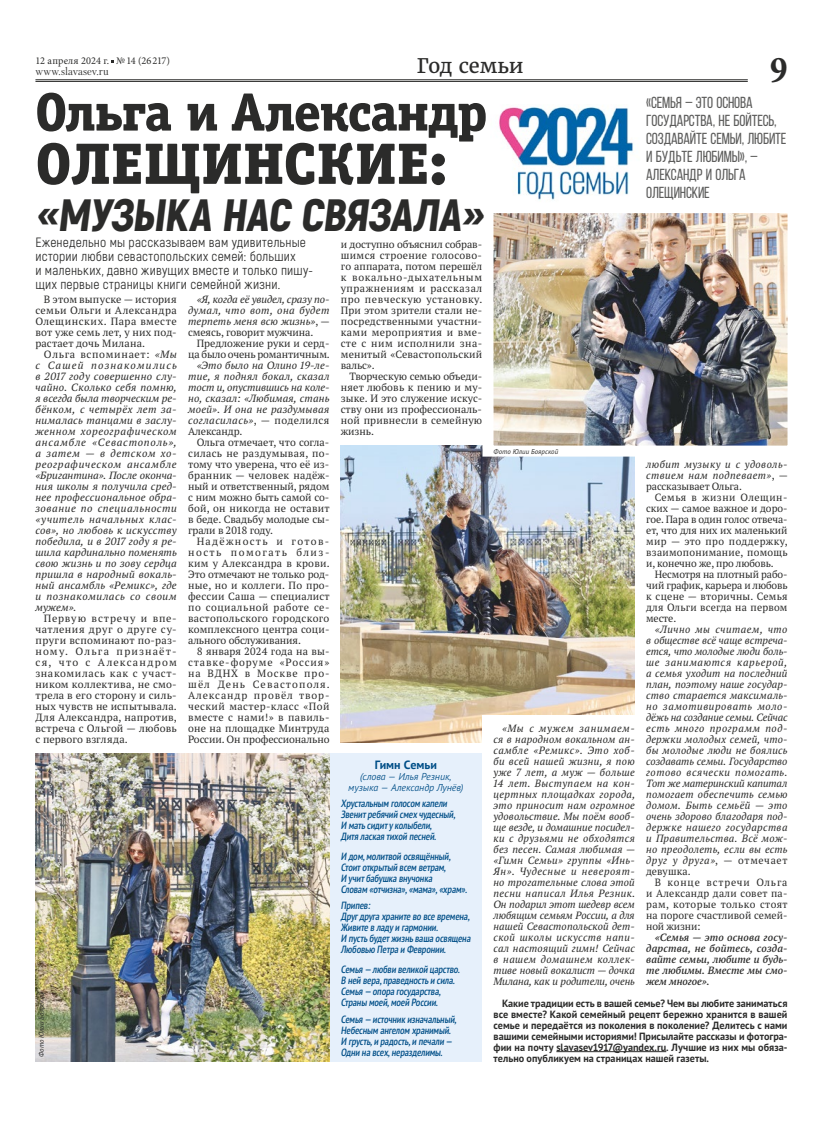
<style>
.page{position:relative;width:823px;height:1134px;background:#fff}
.page>*{position:absolute;margin:0;border:0;box-sizing:border-box;transform-origin:0 0}
.t1{font:58.5px "Officina Serif Extra Bold ITC";letter-spacing:.015em;color:#2b2b2a}
.t2{font:54px "Officina Serif Extra Bold ITC";letter-spacing:-.015em;color:#2b2b2a}
.t3{font:900 45.2px "Akrobat";color:#2b2b2a}
.t4{font:700 condensed 38px "Minion Pro";color:#2b2b2a}
.t5{font:20px "Merriweather";letter-spacing:-.01em;color:#2b2b2a}
.t6{font:16px/18px "Bebas Neue";letter-spacing:-.01em;color:#5c5c5b}
.t7{font:13.5px/13.9px "Akrobat";letter-spacing:.015em;color:#2b2b2a}
.t8{font:700 12px "PT Sans Pro";color:#004e87}
.t9{font:italic 10.5px/11px "PT Serif Pro";letter-spacing:.025em;color:#2b2b2a;text-align:justify}
.t10{font:10.5px/11px "PT Serif Pro";letter-spacing:.01em;color:#2b2b2a;text-align:justify}
.t11{font:600 condensed 10.5px/11px "PT Sans Pro";letter-spacing:-.015em;color:#004e87}
.t12{font:700 10.5px/11px "PT Sans Pro";color:#2b2b2a;text-align:justify}
.t13{font:italic 600 10.5px/11px "PT Serif Pro";letter-spacing:.005em;color:#2b2b2a;text-align:justify}
.t14{font:10.5px/11px "PT Serif Pro";letter-spacing:-.01em;color:#2b2b2a;text-align:right}
.t15{font:10.5px "Minion Pro";letter-spacing:.005em;color:#2b2b2a}
.t16{font:10.5px "Petersburg";letter-spacing:.005em;color:#2b2b2a}
.t17{font:italic 300 10px/11px "PT Sans Pro";letter-spacing:-.01em;color:#004e87;text-align:center}
.t18{font:italic 7px "PT Sans Pro";letter-spacing:.01em;color:#2b2b2a}
.s1{font-style:normal}
</style>
<div class="page">
<div style="left:329px;top:754px;width:153px;height:308px;background:#e6f0fb"></div>
<hr style="left:556px;top:1051px;width:110px;height:1px;background:#2b2b2a">
<img style="left:499px;top:106px;width:135px;height:91px">
<img style="left:340px;top:446px;width:294px;height:297px">
<img style="left:476px;top:197px;width:312px;height:265px">
<div style="left:482px;top:715px;width:163px;height:270px;background:#fff"></div>
<img style="left:35px;top:754px;width:294px;height:308px">
<hr style="left:35px;top:80px;width:712px;height:1px;background:#2b2b2a">
<hr style="left:35px;top:81px;width:712px;height:1px;background:#2b2b2a">
<p class="t15" style="left:35px;top:54px;width:136px">12 апреля 2024 г. №14 (26 217)</p>
<p class="t16" style="left:35px;top:64px;width:75px">www.slavasev.ru</p>
<h3 class="t5" style="left:417px;top:54px;width:108px">Год семьи</h3>
<h3 class="t4" style="left:769px;top:47px;width:19px">9</h3>
<h2 class="t2" style="left:35px;top:78px;width:453px">Ольга и Александр</h2>
<h1 class="t1" style="left:36px;top:127px;width:413px">ОЛЕЩИНСКИЕ:</h1>
<h3 class="t6" style="left:645px;top:94px;width:142px">«Семья – это основа государства, не бойтесь, создавайте семьи, любите и будьте любимы», –<br>Александр и Ольга<br>Олещинские</h3>
<h3 class="t3" style="left:35px;top:186px;width:456px">«МУЗЫКА НАС СВЯЗАЛА»</h3>
<p class="t7" style="left:35px;top:236px;width:279px">Еженедельно мы рассказываем вам удивительные истории любви севастопольских семей: больших<br>и маленьких, давно живущих вместе и только пишу&shy;щих первые страницы книги семейной жизни.</p>
<p class="t10" style="left:35px;top:293px;width:143px;text-indent:9px">В этом выпуске — история семьи Ольги и Александра Олещинских. Пара вместе вот уже семь лет, у них под&shy;растает дочь Милана.</p>
<p class="t9" style="left:35px;top:348px;width:143px;text-indent:9px"><span class="s1">Ольга вспоминает:</span> «Мы с Сашей познакомились в 2017 году совершенно слу&shy;чайно. Сколько себя помню, я всегда была творческим ре&shy;бёнком, с четырёх лет за&shy;нималась танцами в заслу&shy;женном хореографическом ансамбле «Севастополь», а затем — в детском хо&shy;реографическом ансамбле «Бригантина». После оконча&shy;ния школы я получила сред&shy;нее профессиональное обра&shy;зование по специальности «учитель начальных клас&shy;сов», но любовь к искусству победила, и в 2017 году я ре&shy;шила кардинально поменять свою жизнь и по зову сердца пришла в народный вокаль&shy;ный ансамбль «Ремикс», где и познакомилась со своим мужем»<span class="s1">.</span></p>
<p class="t10" style="left:35px;top:612px;width:143px;text-indent:9px">Первую встречу и впе&shy;чатления друг о друге су&shy;пруги вспоминают по-раз&shy;ному. Ольга признаёт&shy;ся, что с Александром знакомилась как с участ&shy;ником коллектива, не смо&shy;трела в его сторону и силь&shy;ных чувств не испытывала.<br>Для Александра, напротив, встреча с Ольгой — любовь с первого взгляда.</p>
<p class="t10" style="left:340px;top:238px;width:143px">и доступно объяснил собрав&shy;шимся строение голосово&shy;го аппарата, потом перешёл к вокально-дыхательным упражнениям и рассказал про певческую установку.<br>При этом зрители стали не&shy;посредственными участни&shy;ками мероприятия и вме&shy;сте с ним исполнили зна&shy;менитый «Севастопольский вальс».</p>
<p class="t10" style="left:340px;top:370px;width:143px;text-indent:9px">Творческую семью объеди&shy;няет любовь к пению и му&shy;зыке. И это служение искус&shy;ству они из профессиональ&shy;ной привнесли в семейную жизнь.</p>
<p class="t9" style="left:188px;top:293px;width:143px;text-indent:9px">«Я, когда её увидел, сразу по&shy;думал, что вот, она будет терпеть меня всю жизнь»<span class="s1">, — смеясь, говорит мужчина.</span></p>
<p class="t14" style="left:188px;top:337px;width:143px">Предложение руки и серд&shy;ца было очень романтичным.</p>
<p class="t9" style="left:188px;top:359px;width:143px;text-indent:9px">«Это было на Олино 19-ле&shy;тие, я поднял бокал, сказал тост и, опустившись на коле&shy;но, сказал: «Любимая, стань моей». И она не раздумывая согласилась»<span class="s1">, — поделился Александр.</span></p>
<p class="t10" style="left:188px;top:436px;width:143px;text-indent:9px">Ольга отмечает, что согла&shy;силась не раздумывая, по&shy;тому что уверена, что её из&shy;бранник — человек надёж&shy;ный и ответственный, рядом с ним можно быть самой со&shy;бой, он никогда не оставит в беде. Свадьбу молодые сы&shy;грали в 2018 году.</p>
<p class="t10" style="left:188px;top:535px;width:143px;text-indent:9px">Надёжность и готов&shy;ность помогать близ&shy;ким у Александра в крови.<br>Это отмечают не только род&shy;ные, но и коллеги. По про&shy;фессии Саша — специалист по социальной работе се&shy;вастопольского городского комплексного центра соци&shy;ального обслуживания.</p>
<p class="t10" style="left:188px;top:645px;width:143px;text-indent:9px">8 января 2024 года на вы&shy;ставке-форуме «Россия» на ВДНХ в Москве про&shy;шёл День Севастополя.<br>Александр провёл твор&shy;ческий мастер-класс «Пой вместе с нами!» в павиль&shy;оне на площадке Минтруда России. Он профессионально</p>
<p class="t18" style="left:493px;top:447px;width:66px">Фото Юлии Боярской</p>
<p class="t9" style="left:645px;top:458px;width:143px">любит музыку и с удоволь&shy;ствием нам подпевает»<span class="s1">, — рассказывает Ольга.</span></p>
<p class="t10" style="left:645px;top:491px;width:143px;text-indent:8px">Семья в жизни Олещин&shy;ских — самое важное и доро&shy;гое. Пара в один голос отвеча&shy;ет, что для них их маленький мир — это про поддержку, взаимопонимание, помощь и, конечно же, про любовь.</p>
<p class="t10" style="left:645px;top:568px;width:143px;text-indent:8px">Несмотря на плотный рабо&shy;чий график, карьера и любовь к сцене — вторичны. Семья для Ольги всегда на первом месте.</p>
<p class="t9" style="left:645px;top:623px;width:143px;text-indent:8px">«Лично мы считаем, что в обществе всё чаще встреча&shy;ется, что молодые люди боль&shy;ше занимаются карьерой, а семья уходит на последний план, поэтому наше государ&shy;ство старается максималь&shy;но замотивировать моло&shy;дёжь на создание семьи. Сейчас есть много программ под&shy;держки молодых семей, что&shy;бы молодые люди не боялись создавать семьи. Государство готово всячески помогать.<br>Тот же материнский капитал помогает обеспечить семью домом. Быть семьёй — это очень здорово благодаря под&shy;держке нашего государства и Правительства. Всё мож&shy;но преодолеть, если вы есть друг у друга»<span class="s1">, — отмечает девушка.</span></p>
<p class="t10" style="left:645px;top:876px;width:143px;text-indent:8px">В конце встречи Ольга и Александр дали совет па&shy;рам, которые только стоят на пороге счастливой семей&shy;ной жизни:</p>
<p class="t13" style="left:645px;top:931px;width:143px;text-indent:8px">«Семья — это основа госу&shy;дарства, не бойтесь, созда&shy;вайте семьи, любите и будь&shy;те любимы. Вместе мы смо&shy;жем многое».</p>
<p class="t9" style="left:493px;top:722px;width:143px;text-align:left;text-indent:9px">«Мы с мужем занимаем&shy;ся в народном вокальном ан&shy;самбле «Ремикс». Это хоб&shy;би всей нашей жизни, я пою уже 7 лет, а муж — больше<br>14 лет. Выступаем на кон&shy;цертных площадках города, это приносит нам огромное удовольствие. Мы поём вооб&shy;ще везде, и домашние посидел&shy;ки с друзьями не обходятся без песен. Самая любимая — «Гимн Семьи» группы «Инь-<br>Ян». Чудесные и невероят&shy;но трогательные слова этой песни написал Илья Резник.<br>Он подарил этот шедевр всем любящим семьям России, а для нашей Севастопольской дет&shy;ской школы искусств напи&shy;сал настоящий гимн! Сейчас в нашем домашнем коллек&shy;тиве новый вокалист — дочка<br>Милана, как и родители, очень</p>
<p class="t8" style="left:374px;top:756px;width:64px">Гимн Семьи</p>
<p class="t17" style="left:348px;top:770px;width:117px">(слова — Илья Резник, музыка — Александр Лунёв)</p>
<p class="t11" style="left:340px;top:798px;width:118px">Хрустальным голосом капели<br>Звенитребячий смех чудесный,<br>И матьсидиту колыбели,<br>Дитя лаская тихой песней.</p>
<p class="t11" style="left:340px;top:850px;width:130px">И дом,молитвой освящённый,<br>Стоитоткрытый всем ветрам,<br>И учитбабушка внучонка<br>Словам «отчизна»,«мама»,«храм».</p>
<p class="t11" style="left:340px;top:900px;width:133px">Припев:<br>Другдруга храните во все времена,<br>Живите в ладу и гармонии.<br>И пустьбудетжизньваша освящена<br>Любовью Петра и Февронии.</p>
<p class="t11" style="left:340px;top:963px;width:122px">Семья — любви великой царство.<br>В ней вера,праведностьи сила.<br>Семья — опора государства,<br>Страны моей,моей России.</p>
<p class="t11" style="left:340px;top:1013px;width:119px">Семья — источник изначальный,<br>Небесным ангелом хранимый.<br>И грусть,и радость,и печали —<br>Одни на всех,неразделимы.</p>
<p class="t18" style="left:37px;top:1057px;width:66px;rotate:-90deg">Фото Юлии Боярской</p>
<p class="t12" style="left:493px;top:997px;width:295px;text-indent:9px">Какие традиции есть в вашей семье? Чем вы любите заниматься все вместе? Какой семейный рецепт бережно хранится в вашей семье и передаётся из поколения в поколение? Делитесь с нами вашими семейными историями! Присылайте рассказы и фотогра&shy;фии на почту slavasev1917@yandex.ru. Лучшие из них мы обяза&shy;тельно опубликуем на страницах нашей газеты.</p>
</div>
